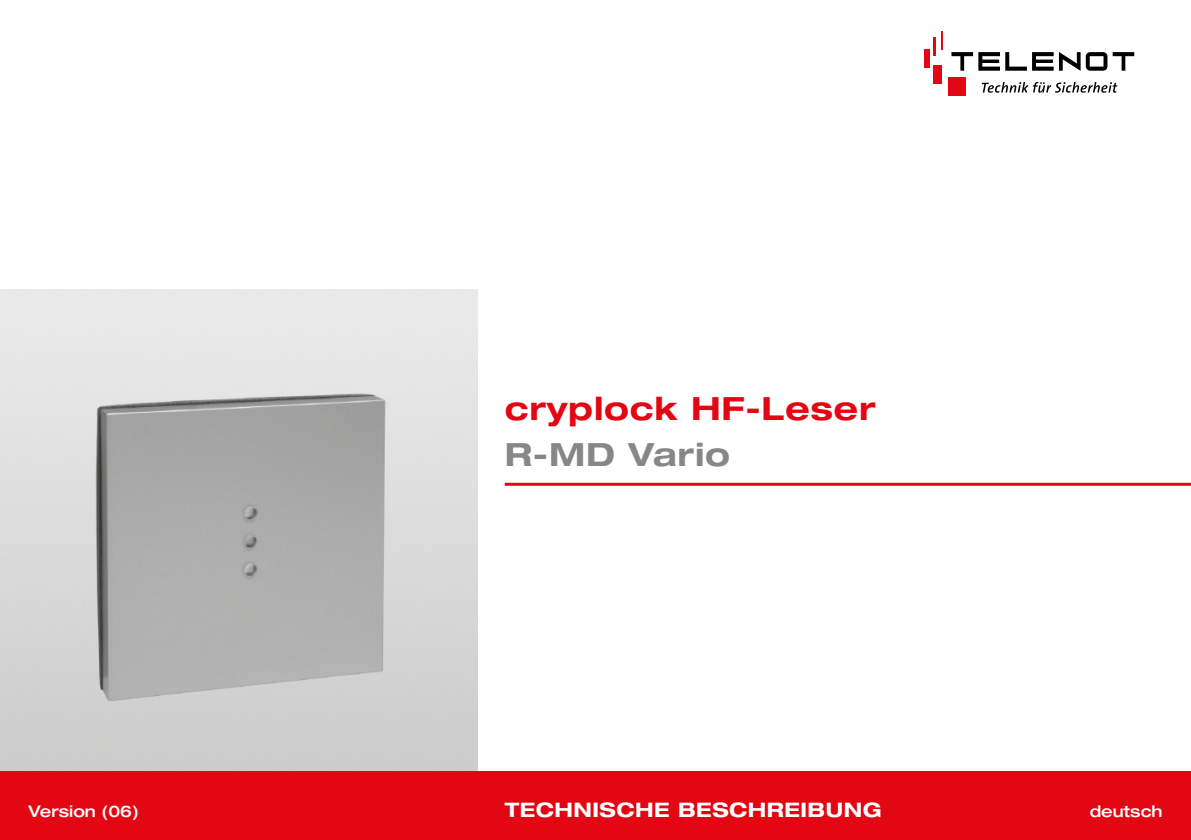
<style>
.page{position:relative;width:1191px;height:840px;background:#fff}
.page>*{position:absolute;margin:0;border:0;box-sizing:border-box;transform-origin:0 0}
._050__TS_Gruppe{font:700 expanded 32px "Helvetica Neue LT Pro";letter-spacing:.025em;color:#e30613}
._051__TS_Produkt{font:700 expanded 32px "Helvetica Neue LT Pro";letter-spacing:.025em;color:#878787}
._054__TS_Art{font:700 expanded 20px "Helvetica Neue LT Pro";letter-spacing:.025em;color:#fff}
._052__TS_Ausgabe{font:500 expanded 16px "Helvetica Neue LT Pro";color:#fff}
._053__TS_Sprache{font:500 expanded 16px "Helvetica Neue LT Pro";color:#fff}
</style>
<div class="page">
<div style="left:948px;top:77px;width:18px;height:19px;background:#e30613"></div>
<div style="left:924px;top:50px;width:5px;height:18px;background:#e30613"></div>
<hr style="left:933px;top:37px;width:3px;height:19px;background:#e30613">
<svg style="left:941px;top:31px;width:1px;height:19px"></svg>
<div style="left:933px;top:65px;width:9px;height:19px;background:#e30613"></div>
<svg style="left:981px;top:82px;width:136px;height:11px"></svg>
<svg style="left:951px;top:52px;width:102px;height:19px"></svg>
<svg style="left:1059px;top:52px;width:75px;height:19px"></svg>
<img style="left:0;top:289px;width:478px;height:482px">
<div style="left:0;top:771px;width:1191px;height:68px;background:#e30613"></div>
<hr style="left:505px;top:482px;width:686px;height:3px;background:#e30613">
<p class="_050__TS_Gruppe" style="left:505px;top:388px;width:372px">cryplock HF-Leser</p>
<p class="_051__TS_Produkt" style="left:505px;top:434px;width:227px">R-MD Vario</p>
<p class="_052__TS_Ausgabe" style="left:28px;top:801px;width:112px">Version (06)</p>
<p class="_054__TS_Art" style="left:505px;top:797px;width:378px">TECHNISCHE BESCHREIBUNG</p>
<p class="_053__TS_Sprache" style="left:1089px;top:801px;width:74px">deutsch</p>
</div>
